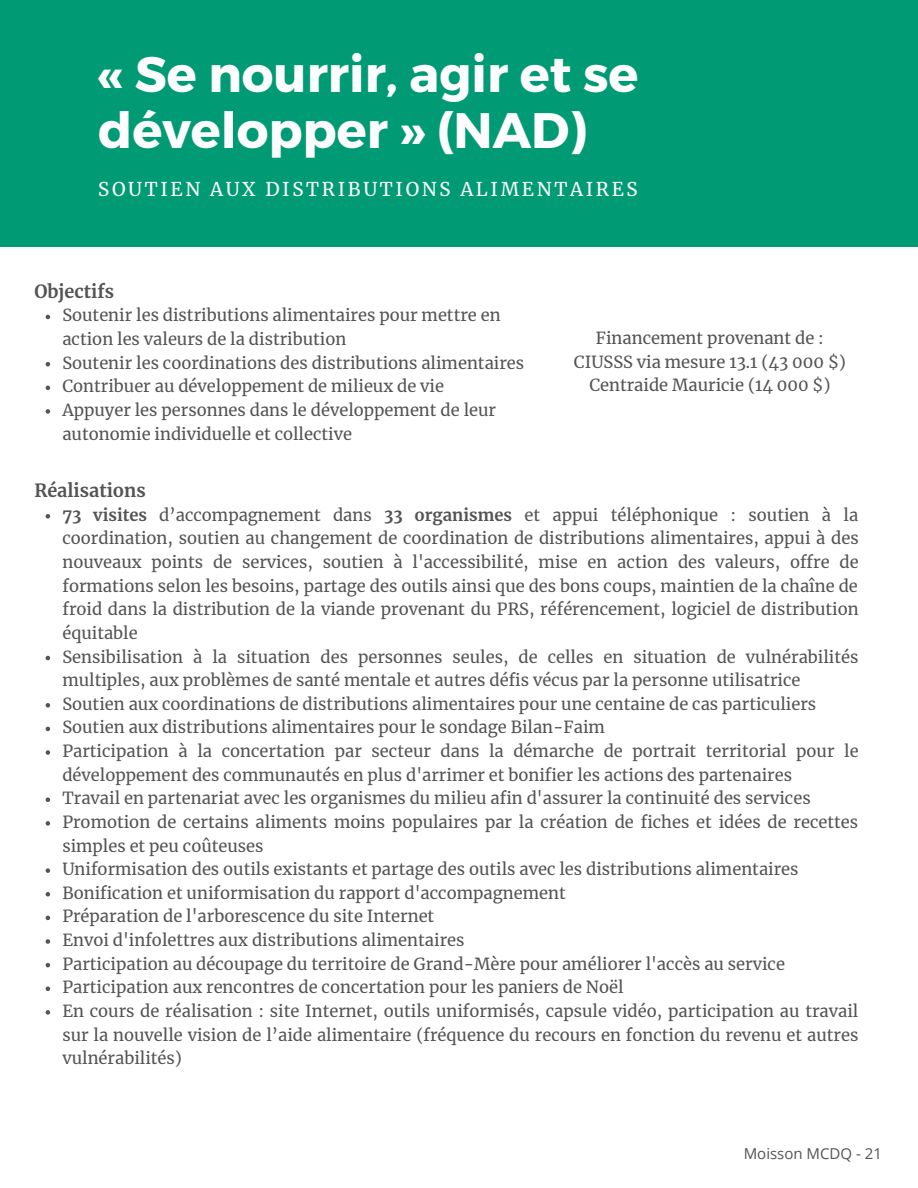
<style>
.page{position:relative;width:918px;height:1188px;background:#fff}
.page>*{position:absolute;margin:0;border:0;box-sizing:border-box;transform-origin:0 0}
.t1{font:700 49.8px/56.2px "Montserrat";color:#fefdfd}
.t2{font:18.75px "Merriweather";letter-spacing:.14em;color:#fefdfd}
.t3{font:700 18px "Merriweather";color:#545454}
.t4{font:16.5px/23.7px "Merriweather";color:#545454}
.t5{font:15px "Open Sans";color:#545454}
.s1{font-weight:700}
</style>
<div class="page">
<div style="left:0;top:0;width:918px;height:246px;background:#009b74"></div>
<svg style="left:46px;top:514px;width:4px;height:5px"></svg>
<svg style="left:46px;top:656px;width:4px;height:4px"></svg>
<svg style="left:46px;top:703px;width:4px;height:5px"></svg>
<svg style="left:46px;top:727px;width:4px;height:4px"></svg>
<svg style="left:46px;top:750px;width:4px;height:5px"></svg>
<svg style="left:46px;top:798px;width:4px;height:4px"></svg>
<svg style="left:46px;top:821px;width:4px;height:5px"></svg>
<svg style="left:46px;top:868px;width:4px;height:5px"></svg>
<svg style="left:46px;top:892px;width:4px;height:5px"></svg>
<svg style="left:46px;top:916px;width:4px;height:4px"></svg>
<svg style="left:46px;top:939px;width:4px;height:5px"></svg>
<svg style="left:46px;top:963px;width:4px;height:4px"></svg>
<svg style="left:46px;top:987px;width:4px;height:4px"></svg>
<svg style="left:46px;top:1010px;width:4px;height:5px"></svg>
<svg style="left:46px;top:315px;width:4px;height:4px"></svg>
<svg style="left:46px;top:362px;width:4px;height:4px"></svg>
<svg style="left:46px;top:386px;width:4px;height:4px"></svg>
<svg style="left:46px;top:409px;width:4px;height:5px"></svg>
<p class="t1" style="left:98px;top:43px;width:542px">« Se nourrir, agir et se développer » (NAD)</p>
<p class="t2" style="left:98px;top:178px;width:541px">SOUTIEN AUX DISTRIBUTIONS ALIMENTAIRES</p>
<p class="t3" style="left:34px;top:280px;width:81px">Objectifs</p>
<p class="t4" style="left:62px;top:304px;width:440px">Soutenir les distributions alimentaires pour mettre en action les valeurs de la distribution</p>
<p class="t4" style="left:62px;top:351px;width:463px">Soutenir les coordinations des distributions alimentaires</p>
<p class="t4" style="left:62px;top:375px;width:383px">Contribuer au développement de milieux de vie</p>
<p class="t4" style="left:62px;top:398px;width:435px">Appuyer les personnes dans le développement de leur autonomie individuelle et collective</p>
<p class="t3" style="left:34px;top:479px;width:113px">Réalisations</p>
<p class="t4" style="left:596px;top:326px;width:230px">Financement provenant de :</p>
<p class="t4" style="left:574px;top:350px;width:274px">CIUSSS via mesure 13.1 (43 000 $)</p>
<p class="t4" style="left:589px;top:374px;width:243px">Centraide Mauricie (14 000 $)</p>
<p class="t4" style="left:62px;top:503px;width:798px;text-align:justify"><span class="s1">73 visites</span> d’accompagnement dans <span class="s1">33 organismes</span> et appui téléphonique : soutien à la coordination, soutien au changement de coordination de distributions alimentaires, appui à des nouveaux points de services, soutien à l'accessibilité, mise en action des valeurs, offre de formations selon les besoins, partage des outils ainsi que des bons coups, maintien de la chaîne de froid dans la distribution de la viande provenant du PRS, référencement, logiciel de distribution équitable</p>
<p class="t4" style="left:62px;top:645px;width:798px">Sensibilisation à la situation des personnes seules, de celles en situation de vulnérabilités multiples, aux problèmes de santé mentale et autres défis vécus par la personne utilisatrice</p>
<p class="t4" style="left:62px;top:692px;width:755px">Soutien aux coordinations de distributions alimentaires pour une centaine de cas particuliers</p>
<p class="t4" style="left:62px;top:716px;width:544px">Soutien aux distributions alimentaires pour le sondage Bilan-Faim</p>
<p class="t4" style="left:62px;top:739px;width:798px">Participation à la concertation par secteur dans la démarche de portrait territorial pour le développement des communautés en plus d'arrimer et bonifier les actions des partenaires</p>
<p class="t4" style="left:62px;top:787px;width:750px">Travail en partenariat avec les organismes du milieu afin d'assurer la continuité des services</p>
<p class="t4" style="left:62px;top:810px;width:797px">Promotion de certains aliments moins populaires par la création de fiches et idées de recettes simples et peu coûteuses</p>
<p class="t4" style="left:62px;top:857px;width:738px">Uniformisation des outils existants et partage des outils avec les distributions alimentaires</p>
<p class="t4" style="left:62px;top:881px;width:505px">Bonification et uniformisation du rapport d'accompagnement</p>
<p class="t4" style="left:62px;top:905px;width:373px">Préparation de l'arborescence du site Internet</p>
<p class="t4" style="left:62px;top:928px;width:404px">Envoi d'infolettres aux distributions alimentaires</p>
<p class="t4" style="left:62px;top:952px;width:724px">Participation au découpage du territoire de Grand-Mère pour améliorer l'accès au service</p>
<p class="t4" style="left:62px;top:976px;width:563px">Participation aux rencontres de concertation pour les paniers de Noël</p>
<p class="t4" style="left:62px;top:999px;width:798px;text-align:justify">En cours de réalisation : site Internet, outils uniformisés, capsule vidéo, participation au travail sur la nouvelle vision de l’aide alimentaire (fréquence du recours en fonction du revenu et autres vulnérabilités)</p>
<p class="t5" style="left:744px;top:1143px;width:140px">Moisson MCDQ - 21</p>
</div>
